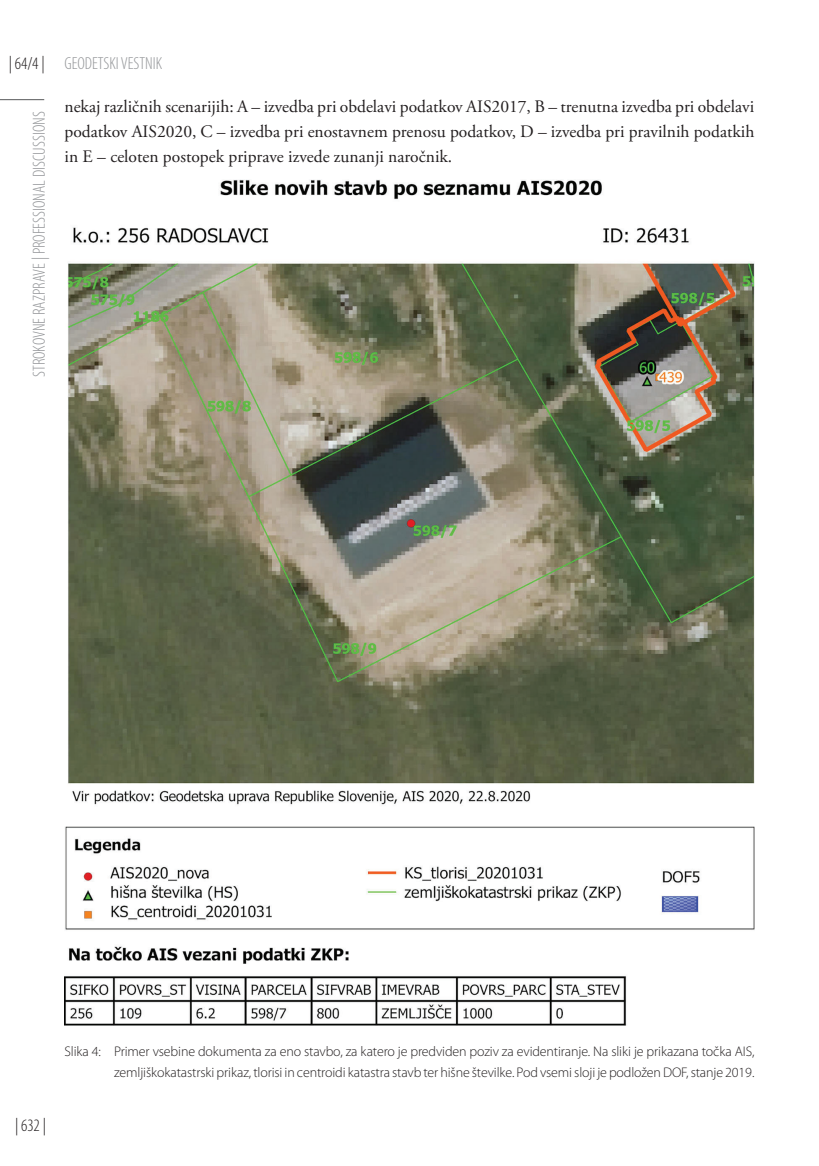
<style>
.page{position:relative;width:819px;height:1166px;background:#fff}
.page>*{position:absolute;margin:0;border:0;box-sizing:border-box;transform-origin:0 0}
.t1{font:17.5px/25.2px "Adobe Garamond Pro";color:#231f20;text-align:justify}
.t2{font:300 condensed 17.5px "Myriad Pro";color:#939598}
.t3{font:300 condensed 17.5px "Myriad Pro";color:#231f20}
.t4{font:300 14px/20.5px "Myriad Pro";letter-spacing:-.01em;color:#231f20;text-align:right}
.s1{color:#231f20}
</style>
<div class="page">
<img style="left:64px;top:180px;width:690px;height:846px">
<hr style="left:0;top:99px;width:44px;height:1px;background:#57585a">
<p class="t2" style="left:9px;top:53px;width:155px"><span class="s1">| 64/4 |</span> GEODETSKI VESTNIK</p>
<p class="t2" style="left:29px;top:377px;width:267px;rotate:-90deg">STROKOVNE RAZPRAVE | PROFESSIONAL DISCUSSIONS</p>
<p class="t1" style="left:64px;top:94px;width:691px">nekaj različnih scenarijih: A – izvedba pri obdelavi podatkov AIS2017, B – trenutna izvedba pri obdelavi podatkov AIS2020, C – izvedba pri enostavnem prenosu podatkov, D – izvedba pri pravilnih podatkih in E – celoten postopek priprave izvede zunanji naročnik.</p>
<p class="t3" style="left:15px;top:1115px;width:32px">| 632 |</p>
<p class="t4" style="left:64px;top:1041px;width:691px">Slika 4: Primer vsebine dokumenta za eno stavbo, za katero je predviden poziv za evidentiranje. Na sliki je prikazana točka AIS, zemljiškokatastrski prikaz, tlorisi in centroidi katastra stavb ter hišne številke. Pod vsemi sloji je podložen DOF, stanje 2019.</p>
</div>
